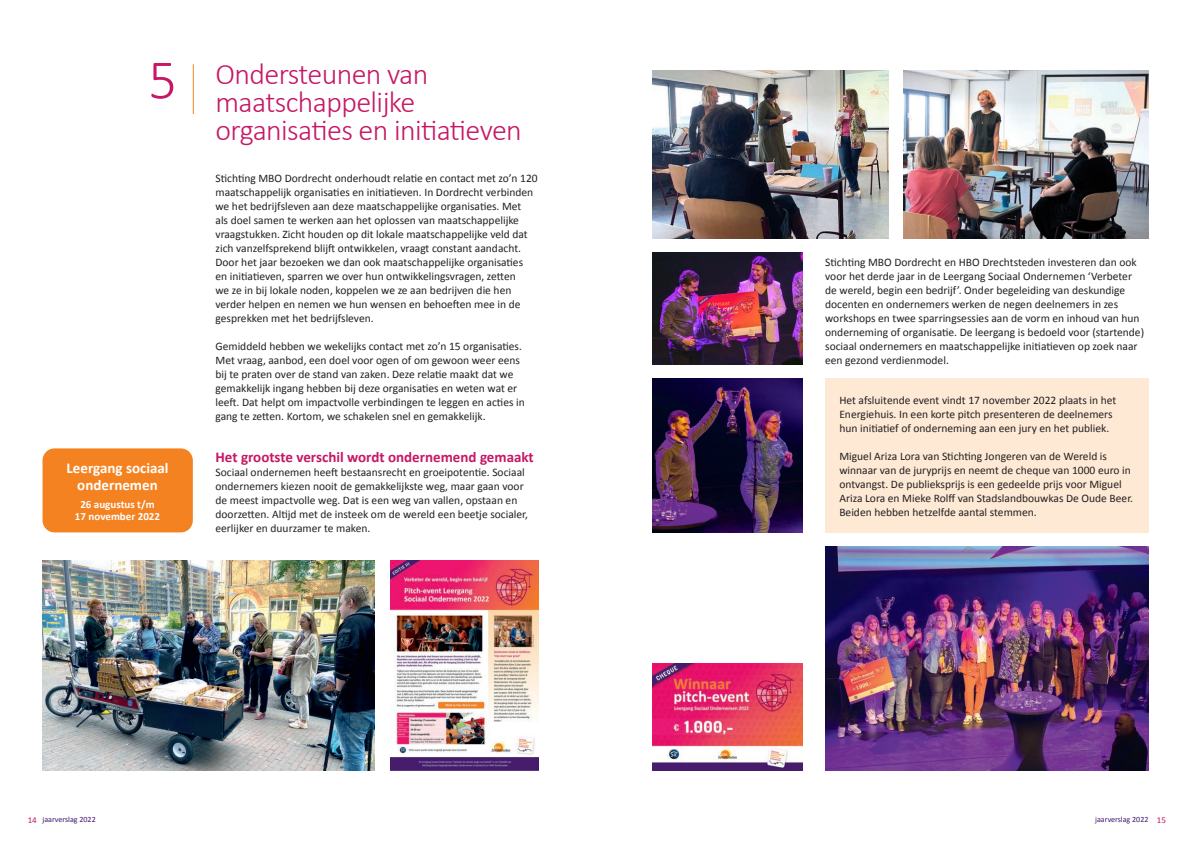
<style>
.page{position:relative;width:1191px;height:842px;background:#fff}
.page>*{position:absolute;margin:0;border:0;box-sizing:border-box;transform-origin:0 0}
.bodytekst{font:300 56px "Calibri";color:#c61865}
.grote_kop{font:300 30px/28px "Calibri";letter-spacing:-.02em;color:#c61865}
.tussen_rood{font:700 15px "Calibri";color:#c61865}
.Oranje_kop_kantlijn{font:700 15px/17px "Calibri";color:#fff;text-align:center}
.bodytekst-2{font:11.5px/14px "Calibri";color:#231f20}
.Oranje_kop_kantlijn-2{font:700 11px/12px "Calibri";color:#fff;text-align:center}
.t1{font:8px "Calibri";color:#43176e}
.s1{font-size:9px;color:#c61865}
</style>
<div class="page">
<img style="left:652px;top:70px;width:237px;height:168px">
<img style="left:652px;top:378px;width:150px;height:154px">
<img style="left:903px;top:70px;width:245px;height:168px">
<img style="left:652px;top:252px;width:150px;height:112px">
<img style="left:825px;top:546px;width:323px;height:224px">
<div style="left:43px;top:448px;width:150px;height:84px;background:#f58220;border-radius:12px"></div>
<hr style="left:193px;top:64px;width:1px;height:50px;background:#f58220">
<img style="left:43px;top:560px;width:331px;height:210px">
<img style="left:390px;top:560px;width:149px;height:210px">
<img style="left:652px;top:663px;width:150px;height:107px">
<div style="left:825px;top:378px;width:323px;height:154px;background:#fee9d5"></div>
<p class="bodytekst" style="left:149px;top:45px;width:30px">5</p>
<p class="Oranje_kop_kantlijn" style="left:67px;top:459px;width:103px">Leergang sociaal ondernemen</p>
<p class="Oranje_kop_kantlijn-2" style="left:75px;top:498px;width:87px">26 augustus t/m<br>17 november 2022</p>
<p class="grote_kop" style="left:215px;top:60px;width:308px">Ondersteunen van maatschappelijke organisaties en initiatieven</p>
<p class="bodytekst-2" style="left:215px;top:172px;width:324px">Stichting MBO Dordrecht onderhoudt relatie en contact met zo’n 120 maatschappelijk organisaties en initiatieven. In Dordrecht verbinden we het bedrijfsleven aan deze maatschappelijke organisaties. Met<br>als doel samen te werken aan het oplossen van maatschappelijke vraagstukken. Zicht houden op dit lokale maatschappelijke veld dat zich vanzelfsprekend blijft ontwikkelen, vraagt constant aandacht.<br>Door het jaar bezoeken we dan ook maatschappelijke organisaties en initiatieven, sparren we over hun ontwikkelingsvragen, zetten<br>we ze in bij lokale noden, koppelen we ze aan bedrijven die hen verder helpen en nemen we hun wensen en behoeften mee in de gesprekken met het bedrijfsleven.</p>
<p class="bodytekst-2" style="left:215px;top:340px;width:311px">Gemiddeld hebben we wekelijks contact met zo’n 15 organisaties.<br>Met vraag, aanbod, een doel voor ogen of om gewoon weer eens bij te praten over de stand van zaken. Deze relatie maakt dat we gemakkelijk ingang hebben bij deze organisaties en weten wat er leeft. Dat helpt om impactvolle verbindingen te leggen en acties in gang te zetten. Kortom, we schakelen snel en gemakkelijk.</p>
<p class="tussen_rood" style="left:215px;top:448px;width:320px">Het grootste verschil wordt ondernemend gemaakt</p>
<p class="bodytekst-2" style="left:215px;top:466px;width:314px">Sociaal ondernemen heeft bestaansrecht en groeipotentie. Sociaal ondernemers kiezen nooit de gemakkelijkste weg, maar gaan voor de meest impactvolle weg. Dat is een weg van vallen, opstaan en doorzetten. Altijd met de insteek om de wereld een beetje socialer, eerlijker en duurzamer te maken.</p>
<p class="bodytekst-2" style="left:825px;top:256px;width:320px">Stichting MBO Dordrecht en HBO Drechtsteden investeren dan ook voor het derde jaar in de Leergang Sociaal Ondernemen ‘Verbeter de wereld, begin een bedrijf’. Onder begeleiding van deskundige docenten en ondernemers werken de negen deelnemers in zes workshops en twee sparringsessies aan de vorm en inhoud van hun onderneming of organisatie. De leergang is bedoeld voor (startende) sociaal ondernemers en maatschappelijke initiatieven op zoek naar een gezond verdienmodel.</p>
<p class="bodytekst-2" style="left:839px;top:393px;width:278px">Het afsluitende event vindt 17 november 2022 plaats in het<br>Energiehuis. In een korte pitch presenteren de deelnemers hun initiatief of onderneming aan een jury en het publiek.</p>
<p class="bodytekst-2" style="left:839px;top:449px;width:295px">Miguel Ariza Lora van Stichting Jongeren van de Wereld is winnaar van de juryprijs en neemt de cheque van 1000 euro in ontvangst. De publieksprijs is een gedeelde prijs voor Miguel Ariza Lora en Mieke Rolff van Stadslandbouwkas De Oude Beer.<br>Beiden hebben hetzelfde aantal stemmen.</p>
<p class="t1" style="left:28px;top:815px;width:69px"><span class="s1">14</span> jaarverslag 2022</p>
<p class="t1" style="left:1095px;top:815px;width:72px">jaarverslag 2022 <span class="s1">15</span></p>
</div>
